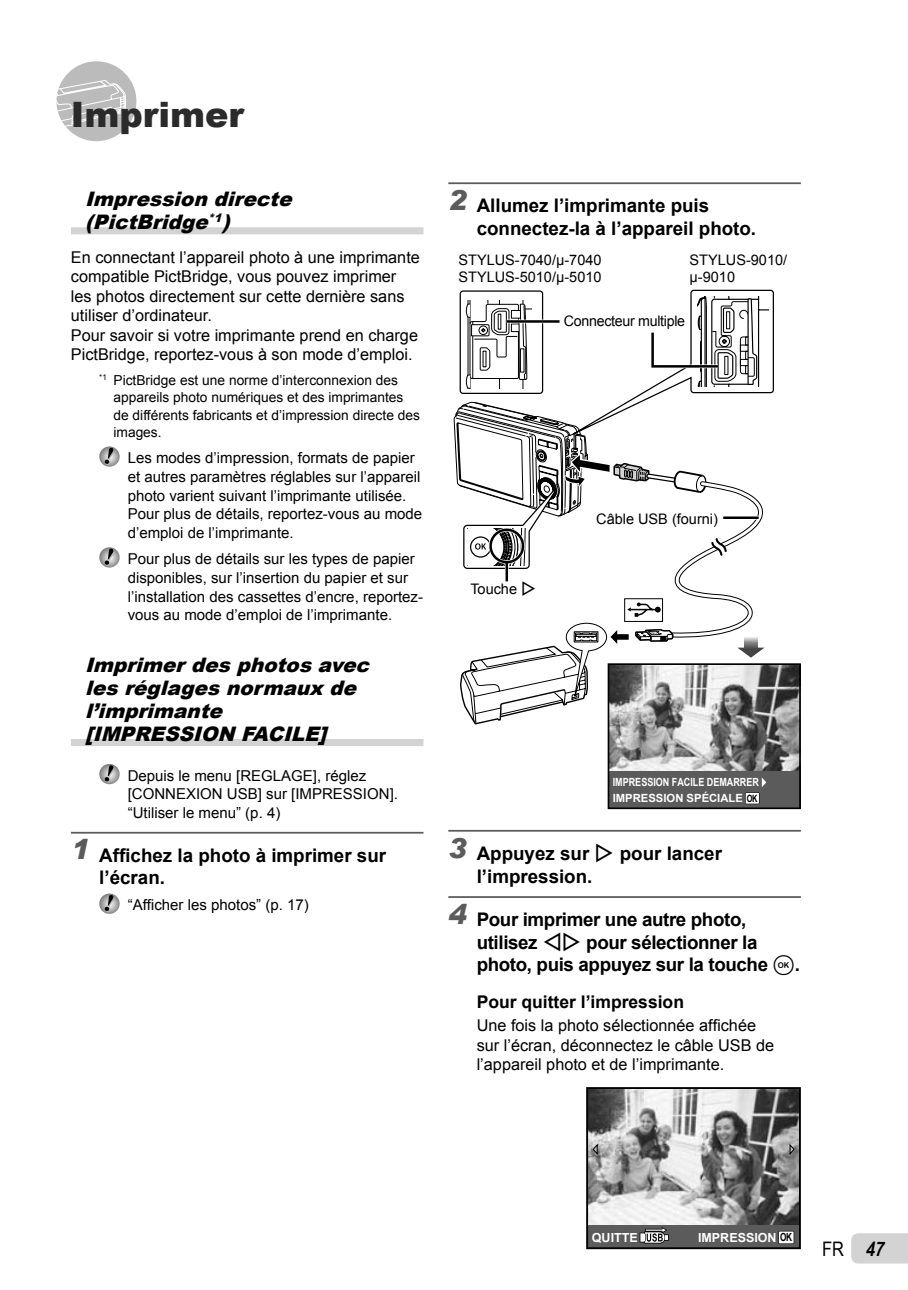
<style>
.page{position:relative;width:908px;height:1290px;background:#fff}
.page>*{position:absolute;margin:0;border:0;box-sizing:border-box;transform-origin:0 0}
.t1{font:900 35px "Arial";color:#2b2b2b}
.t2{font:italic 900 20px/23px "Arial";color:#000}
.t3{font:20px "Arial Narrow";color:#000}
.t4{font:700 18.75px/22.5px "Arial";color:#000}
.t5{font:700 18.75px/22.5px "Arial";letter-spacing:-.02em;color:#000}
.t6{font:700 17.5px "Arial";color:#000}
.t7{font:16.25px/19.5px "Arial";color:#000}
.t8{font:15px/18.8px "Arial";color:#000}
.t9{font:14.5px/17.5px "Arial";color:#000}
.t10{font:14.5px "Arial";letter-spacing:-.02em;color:#000}
.t11{font:13.75px/17.5px "Arial";color:#000}
.t12{font:700 12.5px "Arial";color:#fff}
.t13{font:700 11.25px "Arial";color:#fff;scale:.8 1}
.t14{font:700 11.25px "Arial";color:#fff}
.s1{font-weight:900;font-style:italic;font-size:27.5px;color:#5b5b5b}
.s2{font-family:"olympus 15"}
.s3{font-size:10px;color:#000}
.s4{font-family:"olympus 15";font-weight:400}
.s5{font-family:"Olympus 7";font-weight:400}
.s6{font-size:11.25px;color:#000}
.s7{font-weight:700;font-style:italic}
</style>
<div class="page">
<div style="left:851px;top:1233px;width:56px;height:30px;background:#d3d3d3"></div>
<div style="left:56px;top:61px;width:80px;height:80px;background:#bbb;border-radius:50%"></div>
<svg style="left:56px;top:61px;width:70px;height:68px"></svg>
<hr style="left:448px;top:182px;width:352px;height:2px;background:#5b5b5b">
<hr style="left:448px;top:830px;width:352px;height:2px;background:#5b5b5b">
<hr style="left:448px;top:896px;width:352px;height:2px;background:#5b5b5b">
<img style="left:610px;top:666px;width:187px;height:105px">
<div style="left:608px;top:771px;width:191px;height:37px;background:#5b5b5b"></div>
<div style="left:744px;top:792px;width:15px;height:12px;border:1px solid #000"></div>
<div style="left:745px;top:793px;width:13px;height:11px;background:#fff"></div>
<svg style="left:761px;top:777px;width:5px;height:10px"></svg>
<div style="left:607px;top:663px;width:193px;height:146px;border:2px solid #000"></div>
<svg style="left:453px;top:289px;width:328px;height:436px"></svg>
<img style="left:589px;top:1090px;width:208px;height:135px">
<div style="left:587px;top:1225px;width:212px;height:23px;background:#5b5b5b"></div>
<div style="left:777px;top:1231px;width:16px;height:13px;border:1px solid #000"></div>
<div style="left:778px;top:1231px;width:15px;height:12px;background:#fff"></div>
<svg style="left:592px;top:1143px;width:6px;height:12px"></svg>
<svg style="left:788px;top:1143px;width:6px;height:12px"></svg>
<svg style="left:639px;top:1227px;width:29px;height:16px"></svg>
<div style="left:586px;top:1087px;width:214px;height:162px;border:2px solid #000"></div>
<div style="left:71px;top:227px;width:352px;height:7px;background:#d3d3d3"></div>
<div style="left:71px;top:739px;width:352px;height:7px;background:#d3d3d3"></div>
<hr style="left:71px;top:832px;width:352px;height:1px;background:#5b5b5b">
<svg style="left:99px;top:446px;width:21px;height:21px"></svg>
<svg style="left:105px;top:448px;width:9px;height:17px"></svg>
<svg style="left:99px;top:547px;width:21px;height:20px"></svg>
<svg style="left:105px;top:548px;width:9px;height:18px"></svg>
<svg style="left:99px;top:764px;width:21px;height:20px"></svg>
<svg style="left:105px;top:765px;width:9px;height:17px"></svg>
<svg style="left:99px;top:893px;width:21px;height:21px"></svg>
<svg style="left:105px;top:895px;width:9px;height:17px"></svg>
<h1 class="t1" style="left:71px;top:88px;width:175px">Imprimer</h1>
<h2 class="t2" style="left:85px;top:187px;width:215px">Impressiondirecte (PictBridge<sup>*1</sup>)</h2>
<p class="t7" style="left:71px;top:247px;width:350px">En connectant l’appareil photo à une imprimante compatible PictBridge, vous pouvez imprimer les photos directement sur cette dernière sans utiliser d’ordinateur.<br>Pour savoir si votre imprimante prend en charge PictBridge, reportez-vous à son mode d’emploi.</p>
<p class="t11" style="left:113px;top:371px;width:308px;text-indent:-14px"><sup>*1</sup> PictBridge est une norme d’interconnexion des appareils photo numériques et des imprimantes de différents fabricants et d’impression directe des images.</p>
<p class="t8" style="left:128px;top:449px;width:296px">Les modes d’impression, formats de papier et autres paramètres réglables sur l’appareil photo varient suivant l’imprimante utilisée.<br>Pour plus de détails, reportez-vous au mode d’emploi de l’imprimante.</p>
<p class="t8" style="left:128px;top:549px;width:297px">Pour plus de détails sur les types de papier disponibles, sur l’insertion du papier et sur l’installation des cassettes d’encre, reportez&shy;vous au mode d’emploi de l’imprimante.</p>
<h2 class="t2" style="left:85px;top:652px;width:293px">Imprimerdesphotosavec lesréglagesnormauxde l’imprimante [IMPRESSION FACILE]</h2>
<p class="t8" style="left:128px;top:766px;width:272px">Depuis le menu [REGLAGE], réglez [CONNEXION USB] sur [IMPRESSION]. “Utiliser le menu” (p. 4)</p>
<p class="t4" style="left:99px;top:844px;width:288px;text-indent:-28px"><span class="s1">1</span> Affichez la photo à imprimer sur l’écran.</p>
<p class="t8" style="left:128px;top:896px;width:182px">“Afficher les photos” (p. 17)</p>
<p class="t4" style="left:476px;top:195px;width:281px;text-indent:-28px"><span class="s1">2</span> Allumez l’imprimante puis connectez-la à l’appareil photo.</p>
<p class="t9" style="left:458px;top:251px;width:144px">STYLUS-7040/μ-7040<br>STYLUS-5010/μ-5010</p>
<p class="t9" style="left:689px;top:251px;width:99px">STYLUS-9010/ μ-9010</p>
<p class="t10" style="left:563px;top:313px;width:123px">Connecteur multiple</p>
<p class="t9" style="left:470px;top:580px;width:68px">Touche <span class="s2">I</span></p>
<p class="t9" style="left:596px;top:510px;width:123px">Câble USB (fourni)</p>
<p class="t13" style="left:612px;top:776px;width:184px">IMPRESSION FACILE DEMARRER</p>
<p class="t14" style="left:612px;top:791px;width:146px">IMPRESSION SPÉCIALE <span class="s3">OK</span></p>
<p class="t4" style="left:476px;top:842px;width:247px;text-indent:-28px"><span class="s1">3</span> Appuyez sur <span class="s4">I</span> pour lancer l’impression.</p>
<p class="t5" style="left:476px;top:908px;width:324px;text-indent:-28px"><span class="s1">4</span> Pour imprimer une autre photo, utilisez <span class="s4">HI</span> pour sélectionner la photo, puis appuyez sur la touche <span class="s5">A</span>.</p>
<p class="t6" style="left:476px;top:992px;width:209px">Pour quitter l’impression</p>
<p class="t7" style="left:476px;top:1015px;width:299px">Une fois la photo sélectionnée affichée sur l’écran, déconnectez le câble USB de l’appareil photo et de l’imprimante.</p>
<p class="t12" style="left:591px;top:1231px;width:47px">QUITTE</p>
<p class="t12" style="left:697px;top:1231px;width:95px">IMPRESSION <span class="s6">OK</span></p>
<h2 class="t3" style="left:821px;top:1237px;width:67px">FR <span class="s7">47</span></h2>
</div>
